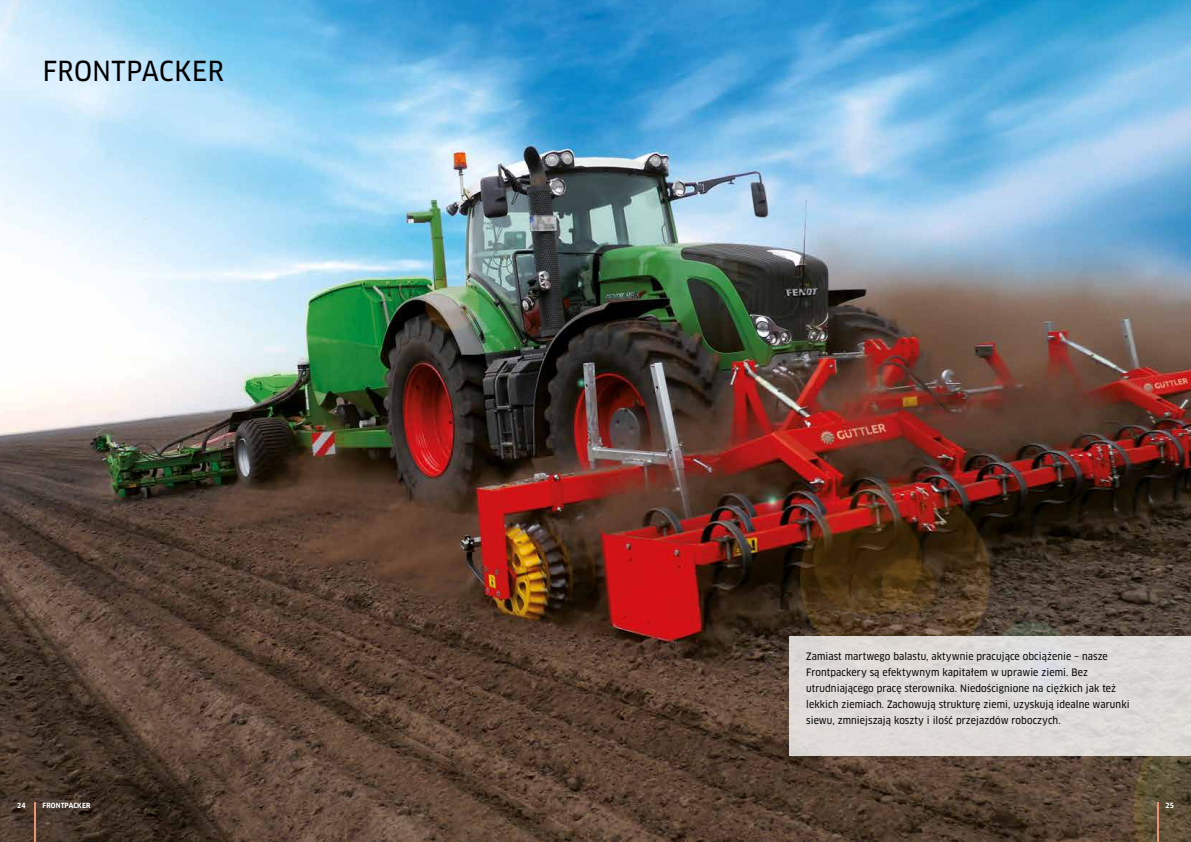
<style>
.page{position:relative;width:1191px;height:842px;background:#fff}
.page>*{position:absolute;margin:0;border:0;box-sizing:border-box;transform-origin:0 0}
.t1{font:27px "Clan Pro Narr News";letter-spacing:.02em;color:#000}
.t2{font:10px/16px "Clan Pro Narr News";letter-spacing:.01em;color:#000}
.t3{font:700 7px "Clan Pro Narr";letter-spacing:.02em;color:#fff}
</style>
<div class="page">
<img style="left:0;top:0;width:1191px;height:842px">
<hr style="left:34px;top:802px;width:1px;height:40px;background:#ea9477">
<hr style="left:1157px;top:802px;width:1px;height:40px;background:#ea9477">
<div style="left:789px;top:636px;width:402px;height:119px;background:#dddad7"></div>
<h1 class="t1" style="left:43px;top:55px;width:183px">FRONTPACKER</h1>
<p class="t2" style="left:806px;top:648px;width:325px">Zamiast martwego balastu, aktywnie pracujące obciążenie – nasze Frontpackery są efektywnym kapitałem w uprawie ziemi. Bez utrudniającego pracę sterownika. Niedoścignione na ciężkich jak też lekkich ziemiach. Zachowują strukturę ziemi, uzyskują idealne warunki siewu, zmniejszają koszty i ilość przejazdów roboczych.</p>
<p class="t3" style="left:17px;top:801px;width:10px">24</p>
<p class="t3" style="left:43px;top:801px;width:49px">FRONTPACKER</p>
<p class="t3" style="left:1165px;top:801px;width:10px">25</p>
</div>
